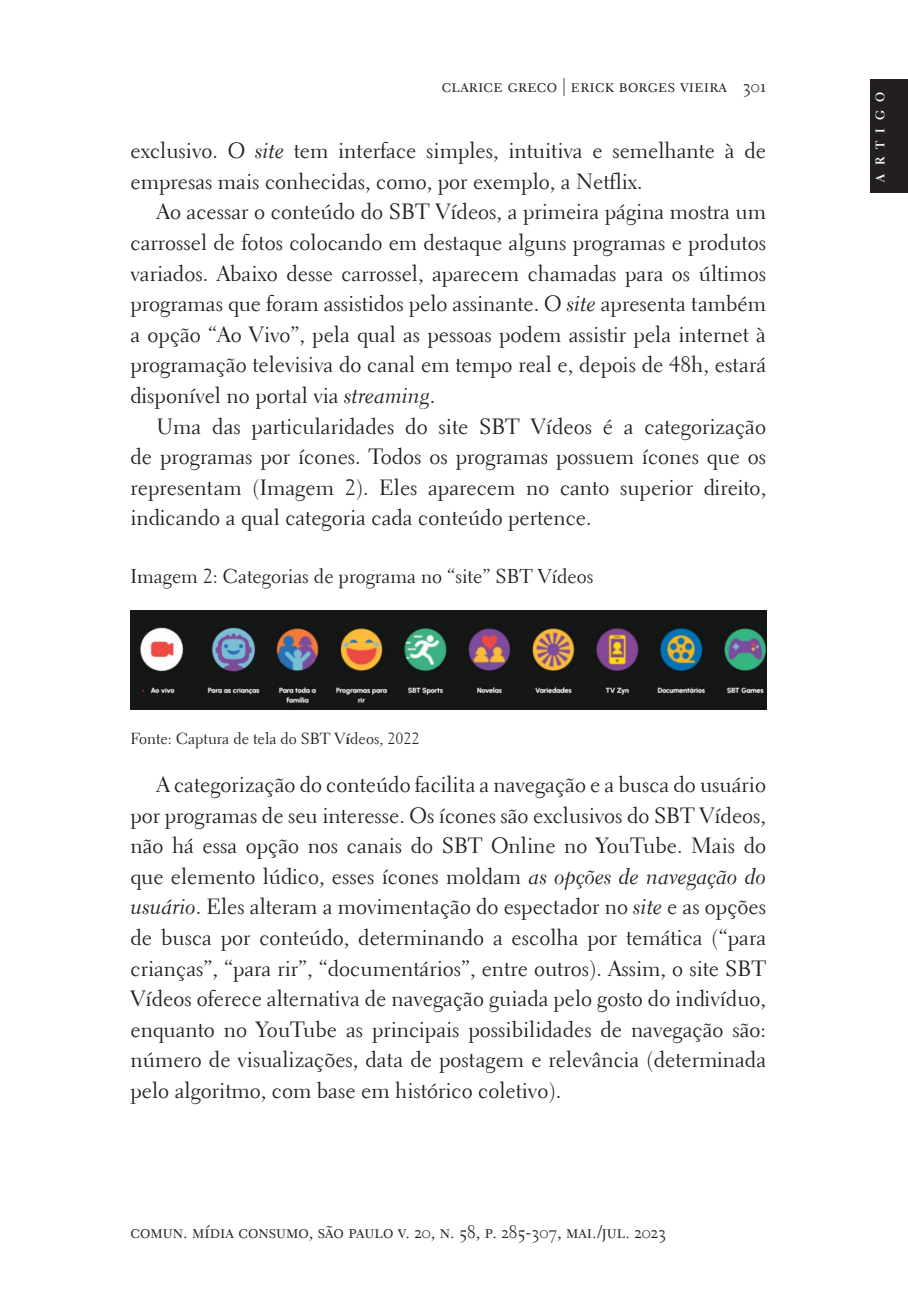
<style>
.page{position:relative;width:908px;height:1304px;background:#fff}
.page>*{position:absolute;margin:0;border:0;box-sizing:border-box;transform-origin:0 0}
.Corpo{font:22px/30.6px "Electra LH";color:#231f20;text-align:justify}
.Legenda_figura{font:20px "Electra LH";color:#231f20}
.t1{font:18px "Electra LH Regular SC";color:#231f20}
.Fonte_figura{font:16px "Electra LH";color:#231f20}
.t2{font:700 12.4px "Electra LH";color:#fff}
.s1{font-family:"Electra LH Cursive"}
.s2{font-weight:700}
</style>
<div class="page">
<div style="left:869px;top:79px;width:38px;height:114px;background:#231f20"></div>
<img style="left:130px;top:610px;width:635px;height:99px">
<p class="t1" style="left:441px;top:75px;width:326px">clarice greco | erick borges vieira 301</p>
<p class="Corpo" style="left:130px;top:135px;width:636px">exclusivo. O <span class="s1">site</span> tem interface simples, intuitiva e semelhante à de empresas mais conhecidas, como, por exemplo, a Netflix.</p>
<p class="Corpo" style="left:130px;top:197px;width:636px;text-indent:26px">Ao acessar o conteúdo do SBT Vídeos, a primeira página mostra um carrossel de fotos colocando em destaque alguns programas e produtos variados. Abaixo desse carrossel, aparecem chamadas para os últimos programas que foram assistidos pelo assinante. O <span class="s1">site</span> apresenta também a opção “Ao Vivo”, pela qual as pessoas podem assistir pela internet à programação televisiva do canal em tempo real e, depois de 48h, estará disponível no portal via <span class="s1">streaming</span>.</p>
<p class="Corpo" style="left:130px;top:411px;width:637px;text-indent:26px">Uma das particularidades do site SBT Vídeos é a categorização de programas por ícones. Todos os programas possuem ícones que os representam (Imagem 2). Eles aparecem no canto superior direito, indicando a qual categoria cada conteúdo pertence.</p>
<p class="Legenda_figura" style="left:130px;top:564px;width:464px">Imagem 2: Categorias de programa no “site” SBT Vídeos</p>
<p class="Fonte_figura" style="left:130px;top:729px;width:290px">Fonte: Captura de tela do SBT V<span class="s2">í</span>deos, 2022</p>
<p class="Corpo" style="left:130px;top:769px;width:636px;text-indent:26px">A categorização do conteúdo facilita a navegação e a busca do usuário por programas de seu interesse. Os ícones são exclusivos do SBT Vídeos, não há essa opção nos canais do SBT Online no YouTube. Mais do que elemento lúdico, esses ícones moldam <span class="s1">as opções de navegação do usuário</span>. Eles alteram a movimentação do espectador no <span class="s1">site</span> e as opções de busca por conteúdo, determinando a escolha por temática (“para crianças”, “para rir”, “documentários”, entre outros). Assim, o site SBT Vídeos oferece alternativa de navegação guiada pelo gosto do indivíduo, enquanto no YouTube as principais possibilidades de navegação são: número de visualizações, data de postagem e relevância (determinada pelo algoritmo, com base em histórico coletivo).</p>
<p class="t1" style="left:130px;top:1221px;width:537px">comun. mídia consumo, são paulo v. 20, n. 58, p. 285-307, mai./jul. 2023</p>
<p class="t2" style="left:872px;top:182px;width:91px;rotate:-90deg">ARTIGO</p>
</div>
